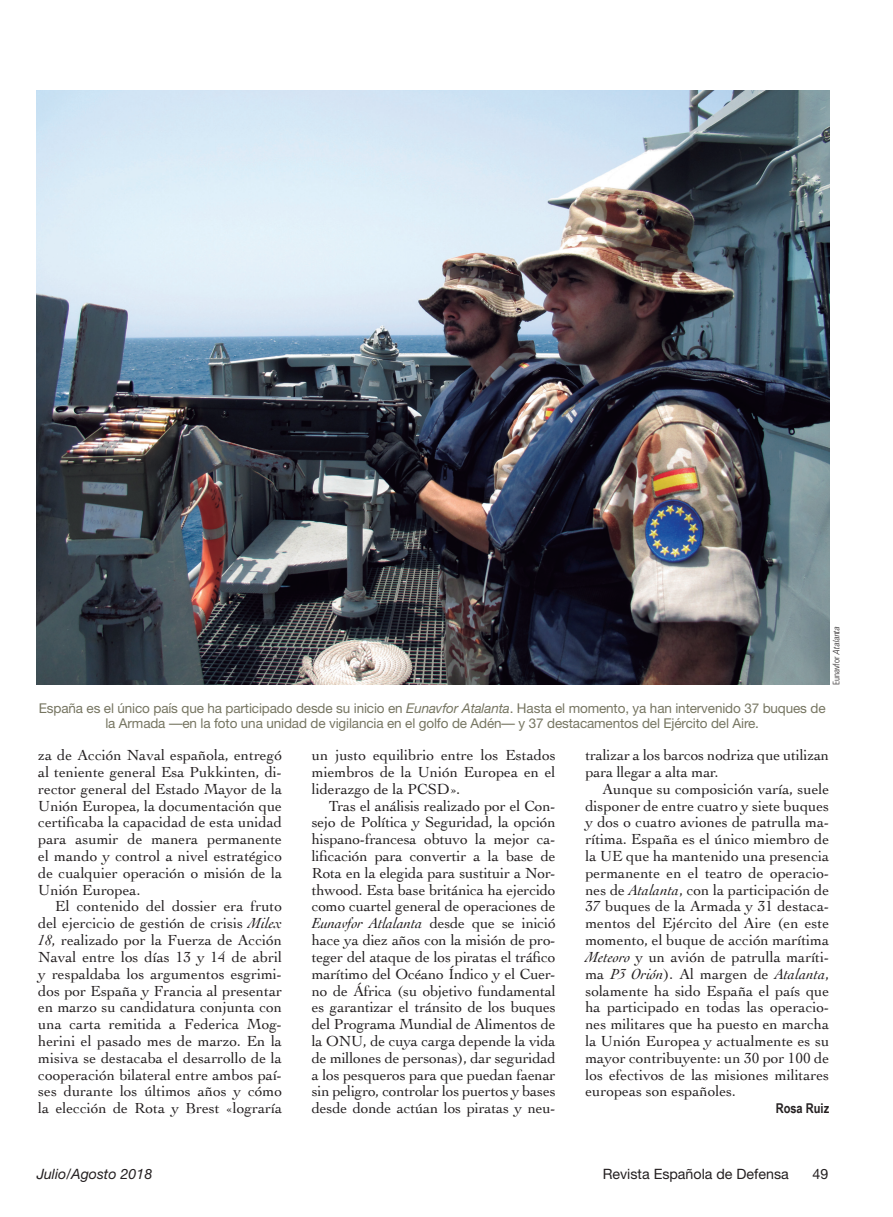
<style>
.page{position:relative;width:893px;height:1217px;background:#fff}
.page>*{position:absolute;margin:0;border:0;box-sizing:border-box;transform-origin:0 0}
.t1{font:15.3px/16.8px "Cochin";color:#231f20;text-align:justify}
.t2{font:14.25px "Helvetica Neue";color:#231f20}
.t3{font:italic 14.25px "Helvetica Neue";color:#231f20}
.t4{font:13.5px/15.8px "Helvetica Neue";letter-spacing:-.01em;color:#767561;text-align:center}
.t5{font:700 13.5px "Arial Narrow";color:#231f20}
.t6{font:300 condensed 9px "Univers";letter-spacing:-.005em;color:#231f20}
.s1{font-style:italic}
</style>
<div class="page">
<img style="left:37px;top:90px;width:792px;height:594px">
<p class="t6" style="left:831px;top:684px;width:60px;rotate:-90deg">Eunavfor <span class="s1">Atalanta</span></p>
<p class="t4" style="left:39px;top:699px;width:788px">España es el único país que ha participado desde su inicio en <span class="s1">Eunavfor Atalanta</span>. Hasta el momento, ya han intervenido 37 buques de la Armada —en la foto una unidad de vigilancia en el golfo de Adén— y 37 destacamentos del Ejército del Aire.</p>
<p class="t1" style="left:38px;top:746px;width:245px">za de Acción Naval española, entregó al teniente general Esa Pukkinten, di&shy;rector general del Estado Mayor de la Unión Europea, la documentación que certificaba la capacidad de esta unidad para asumir de manera permanente el mando y control a nivel estratégico de cualquier operación o misión de la Unión Europea.</p>
<p class="t1" style="left:38px;top:897px;width:245px;text-indent:17px">El contenido del dossier era fruto del ejercicio de gestión de crisis <span class="s1">Milex 18</span>, realizado por la Fuerza de Acción Naval entre los días 13 y 14 de abril y respaldaba los argumentos esgrimi&shy;dos por España y Francia al presentar en marzo su candidatura conjunta con una carta remitida a Federica Mog&shy;herini el pasado mes de marzo. En la misiva se destacaba el desarrollo de la cooperación bilateral entre ambos paí&shy;ses durante los últimos años y cómo la elección de Rota y Brest «lograría</p>
<p class="t1" style="left:312px;top:746px;width:245px">un justo equilibrio entre los Estados miembros de la Unión Europea en el liderazgo de la PCSD».</p>
<p class="t1" style="left:312px;top:796px;width:245px;text-indent:17px">Tras el análisis realizado por el Con&shy;sejo de Política y Seguridad, la opción hispano-francesa obtuvo la mejor ca&shy;lificación para convertir a la base de Rota en la elegida para sustituir a Nor&shy;thwood. Esta base británica ha ejercido como cuartel general de operaciones de <span class="s1">Eunavfor Atlalanta</span> desde que se inició hace ya diez años con la misión de pro&shy;teger del ataque de los piratas el tráfico marítimo del Océano Índico y el Cuer&shy;no de África (su objetivo fundamental es garantizar el tránsito de los buques del Programa Mundial de Alimentos de la ONU, de cuya carga depende la vida de millones de personas), dar seguridad a los pesqueros para que puedan faenar sin peligro, controlar los puertos y bases desde donde actúan los piratas y neu-</p>
<p class="t1" style="left:585px;top:746px;width:245px">tralizar a los barcos nodriza que utilizan para llegar a alta mar.</p>
<p class="t1" style="left:585px;top:779px;width:245px;text-indent:17px">Aunque su composición varía, suele disponer de entre cuatro y siete buques y dos o cuatro aviones de patrulla ma&shy;rítima. España es el único miembro de la UE que ha mantenido una presencia permanente en el teatro de operacio&shy;nes de <span class="s1">Atalanta</span>, con la participación de 37 buques de la Armada y 31 destaca&shy;mentos del Ejército del Aire (en este momento, el buque de acción marítima <span class="s1">Meteoro</span> y un avión de patrulla maríti&shy;ma <span class="s1">P3 Orión</span>). Al margen de <span class="s1">Atalanta</span>, solamente ha sido España el país que ha participado en todas las operacio&shy;nes militares que ha puesto en marcha la Unión Europea y actualmente es su mayor contribuyente: un 30 por 100 de los efectivos de las misiones militares europeas son españoles.</p>
<p class="t5" style="left:776px;top:1097px;width:55px">Rosa Ruiz</p>
<p class="t3" style="left:37px;top:1164px;width:117px">Julio/Agosto 2018</p>
<p class="t2" style="left:603px;top:1164px;width:188px">Revista Española de Defensa</p>
<p class="t2" style="left:813px;top:1164px;width:17px">49</p>
</div>
